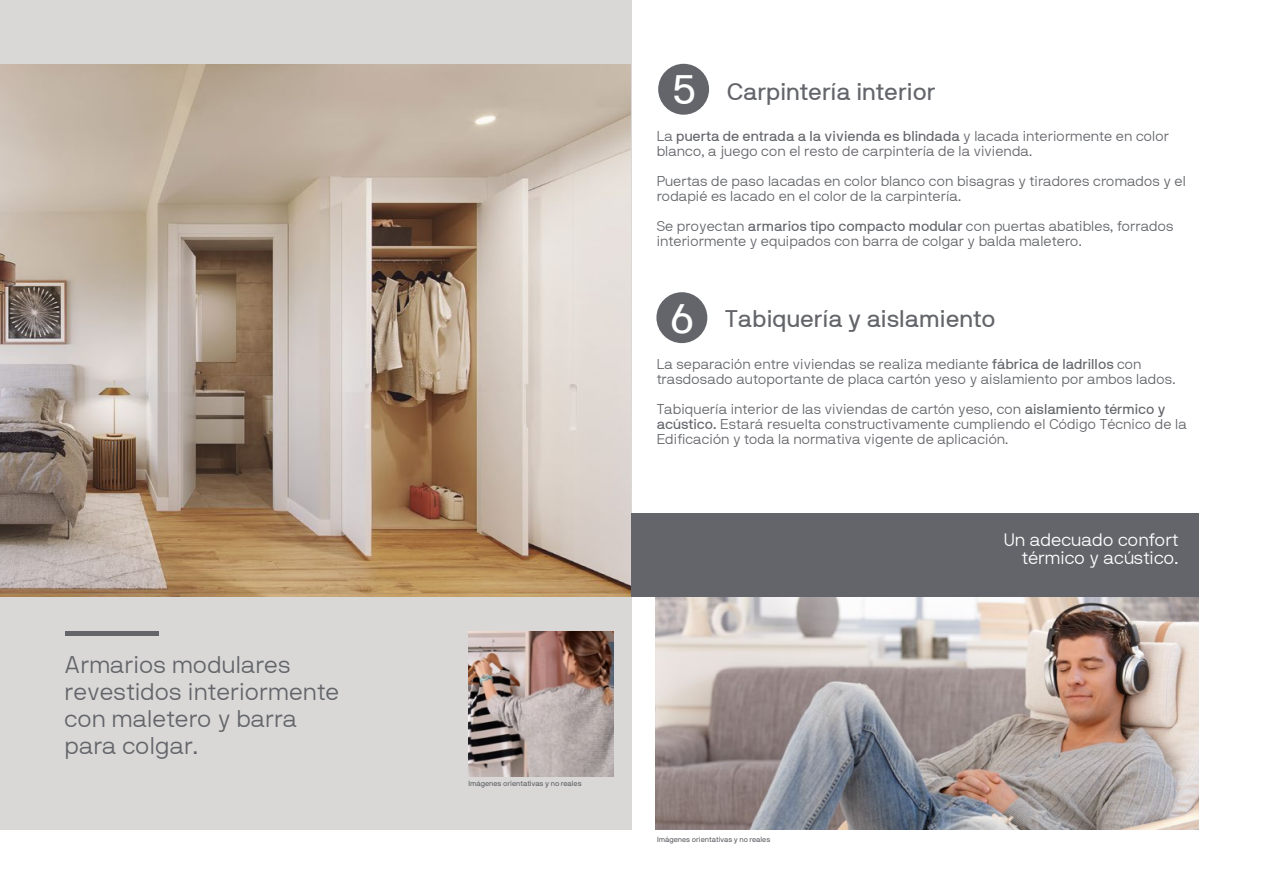
<style>
.page{position:relative;width:1263px;height:893px;background:#fff}
.page>*{position:absolute;margin:0;border:0;box-sizing:border-box;transform-origin:0 0}
.t1{font:24px/27px "NB International Light Webfont";color:#63656a}
.t2{font:24px "NB International Regular Webfont";color:#63656a}
.t3{font:18px/18px "NB International Light Webfont";letter-spacing:-.005em;color:#fff;text-align:right}
.t4{font:14.25px/15px "NB International Light Webfont";color:#63656a}
.t5{font:14.25px "NB International Regular Webfont";color:#63656a}
.t6{font:7.5px "NB International Pro";color:#63656a}
.s1{font-size:41.1px;color:#fff}
.s2{font-family:"NB International Light Webfont"}
.s3{font-family:"NB International Regular Webfont"}
</style>
<div class="page">
<div style="left:0;top:0;width:631px;height:829px;background:#d9d8d7"></div>
<div style="left:658px;top:64px;width:51px;height:51px;background:#63656a;border-radius:50%"></div>
<div style="left:656px;top:292px;width:51px;height:51px;background:#63656a;border-radius:50%"></div>
<div style="left:66px;top:631px;width:93px;height:5px;background:#63656a"></div>
<img style="left:656px;top:597px;width:543px;height:232px">
<div style="left:628px;top:514px;width:571px;height:83px;background:#63656a"></div>
<img style="left:0;top:64px;width:630px;height:532px">
<img style="left:469px;top:631px;width:145px;height:145px">
<h1 class="t1" style="left:65px;top:651px;width:276px">Armarios modulares revestidos interiormente con maletero y barra para colgar.</h1>
<h1 class="t2" style="left:672px;top:78px;width:265px"><span class="s1">5</span> Carpintería interior</h1>
<p class="t5" style="left:657px;top:128px;width:514px"><span class="s2">La</span> puerta de entrada a la vivienda es blindada <span class="s2">y lacada interiormente en color</span></p>
<p class="t4" style="left:657px;top:136px;width:531px;line-height:30px">blanco, a juego con el resto de carpintería de la vivienda.<br>Puertas de paso lacadas en color blanco con bisagras y tiradores cromados y el</p>
<p class="t4" style="left:657px;top:181px;width:518px;line-height:30px">rodapié es lacado en el color de la carpintería.<br>Se proyectan <span class="s3">armarios tipo compacto modular</span> con puertas abatibles, forrados</p>
<p class="t4" style="left:657px;top:233px;width:427px">interiormente y equipados con barra de colgar y balda maletero.</p>
<h1 class="t2" style="left:670px;top:305px;width:327px"><span class="s1">6</span> Tabiquería y aislamiento</h1>
<p class="t4" style="left:657px;top:356px;width:521px">La separación entre viviendas se realiza mediante <span class="s3">fábrica de ladrillos</span> con trasdosado autoportante de placa cartón yeso y aislamiento por ambos lados.</p>
<p class="t4" style="left:657px;top:401px;width:532px">Tabiquería interior de las viviendas de cartón yeso, con <span class="s3">aislamiento térmico y acústico.</span> Estará resuelta constructivamente cumpliendo el Código Técnico de la<br>Edificación y toda la normativa vigente de aplicación.</p>
<p class="t3" style="left:1004px;top:531px;width:176px">Un adecuado confort térmico y acústico.</p>
<p class="t6" style="left:468px;top:779px;width:115px">Imágenes orientativas y no reales</p>
<p class="t6" style="left:657px;top:835px;width:115px">Imágenes orientativas y no reales</p>
</div>
